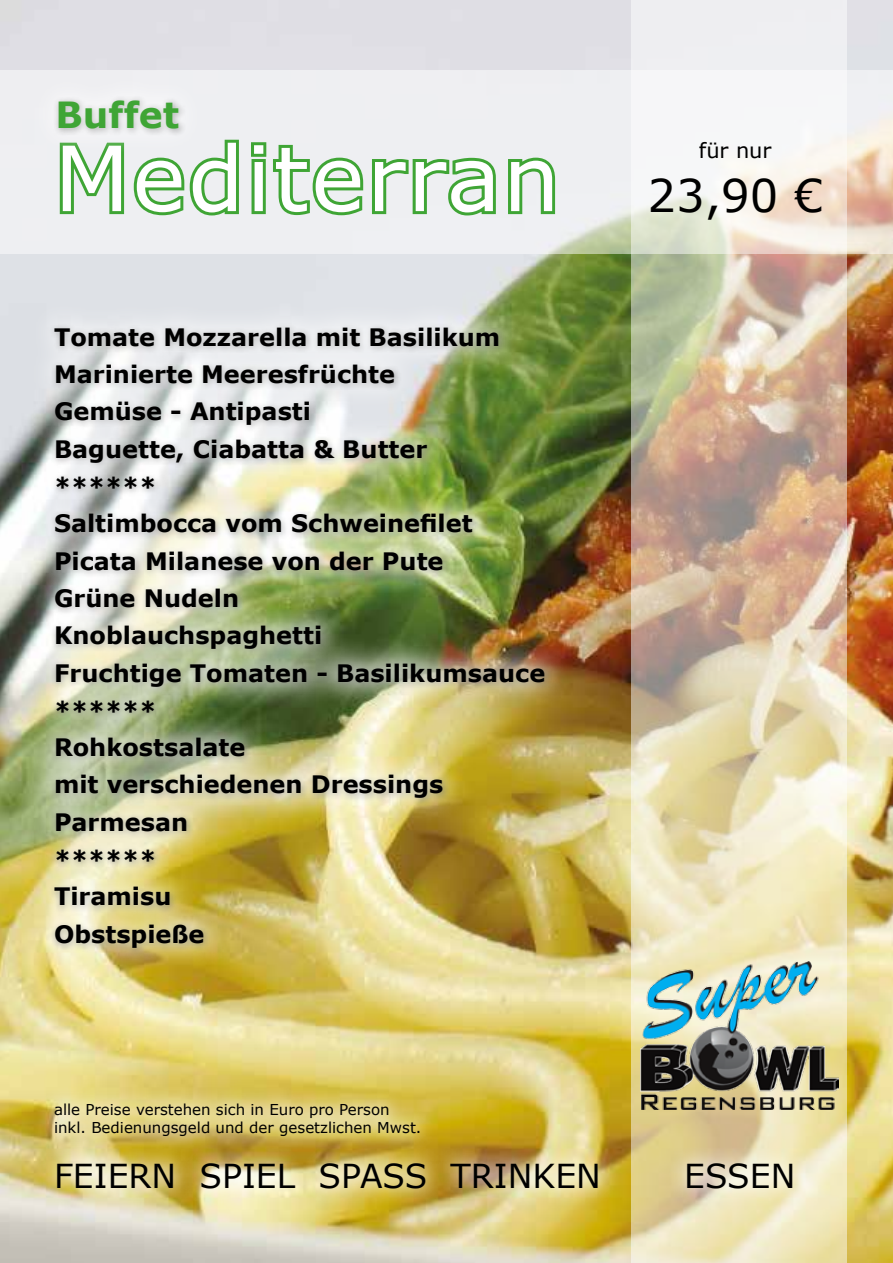
<style>
.page{position:relative;width:893px;height:1263px;background:#fff}
.page>*{position:absolute;margin:0;border:0;box-sizing:border-box;transform-origin:0 0}
.t1{font:90px "Verdana";letter-spacing:.025em;color:#fff}
.t2{font:45px "Verdana";color:#000}
.t3{font:700 36px "Verdana";color:#3fa535}
.t4{font:33px "Verdana";color:#000}
.t5{font:700 24px/37.3px "Verdana";color:#000}
.t6{font:21px "Verdana";color:#000}
.t7{font:15px/18px "Verdana";color:#000}
</style>
<div class="page">
<img style="left:0;top:0;width:893px;height:1263px">
<svg style="left:631px;top:0;width:216px;height:1263px;background:#d8c9ac"></svg>
<svg style="left:0;top:70px;width:893px;height:183px;fill:#efeff2"></svg>
<svg style="left:57px;top:128px;width:185px;height:91px;background:#9bcc98"></svg>
<svg style="left:248px;top:139px;width:251px;height:80px;background:#aad2a8"></svg>
<svg style="left:505px;top:154px;width:53px;height:63px;background:#9ccc9a"></svg>
<div style="left:27px;top:299px;width:544px;height:676px;background:#fff;opacity:.75"></div>
<img style="left:641px;top:961px;width:198px;height:148px">
<div style="left:182px;top:1144px;width:132px;height:63px;background:#fff;opacity:.75"></div>
<div style="left:301px;top:1144px;width:143px;height:63px;background:#fff;opacity:.75"></div>
<div style="left:432px;top:1144px;width:186px;height:63px;background:#fff;opacity:.75"></div>
<div style="left:667px;top:1144px;width:145px;height:63px;background:#fff;opacity:.75"></div>
<div style="left:37px;top:1144px;width:156px;height:63px;background:#fff;opacity:.75"></div>
<div style="left:35px;top:1084px;width:403px;height:71px;background:#fff;opacity:.75"></div>
<div style="left:30px;top:73px;width:176px;height:83px;background:#fff;opacity:.75"></div>
<h3 class="t3" style="left:56px;top:89px;width:125px">Buffet</h3>
<h1 class="t1" style="left:54px;top:116px;width:507px">Mediterran</h1>
<p class="t5" style="left:54px;top:318px;width:493px">Tomate Mozzarella mit Basilikum<br>Marinierte Meeresfrüchte<br>Gemüse - Antipasti<br>Baguette, Ciabatta &amp; Butter<br>******<br>Saltimbocca vom Schweinefilet<br>Picata Milanese von der Pute<br>Grüne Nudeln<br>Knoblauchspaghetti<br>Fruchtige Tomaten - Basilikumsauce ******<br>Rohkostsalate<br>mit verschiedenen Dressings<br>Parmesan<br>******<br>Tiramisu<br>Obstspieße</p>
<p class="t7" style="left:54px;top:1100px;width:369px">alle Preise verstehen sich in Euro pro Person inkl. Bedienungsgeld und der gesetzlichen Mwst.</p>
<p class="t6" style="left:699px;top:136px;width:74px">für nur</p>
<h2 class="t2" style="left:648px;top:164px;width:177px">23,90 €</h2>
<h3 class="t4" style="left:54px;top:1153px;width:548px">FEIERN SPIEL SPASS TRINKEN</h3>
<h3 class="t4" style="left:684px;top:1153px;width:113px">ESSEN</h3>
</div>
